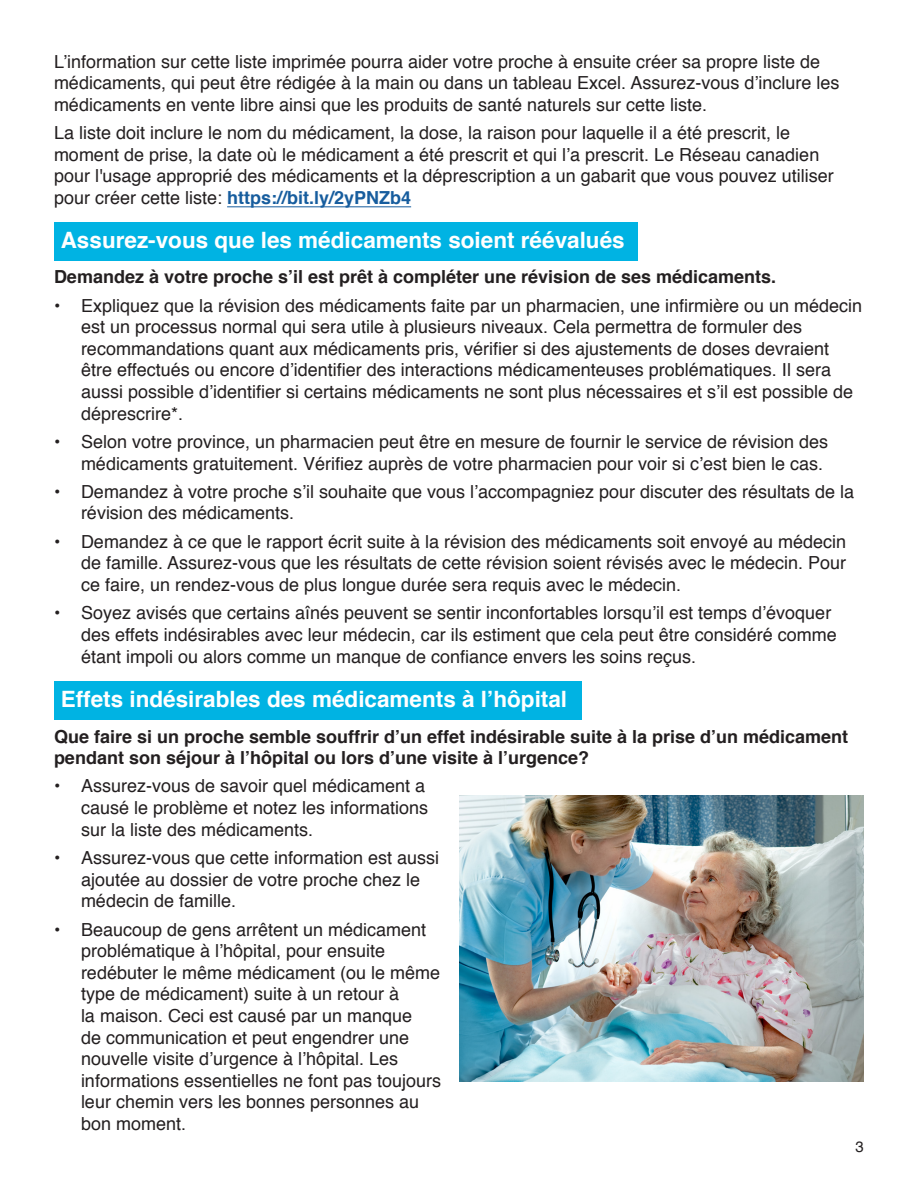
<style>
.page{position:relative;width:918px;height:1188px;background:#fff}
.page>*{position:absolute;margin:0;border:0;box-sizing:border-box;transform-origin:0 0}
.t1{font:700 22.5px "Helvetica";color:#fff}
.t2{font:18px/21.6px "Helvetica";color:#231f20}
.t3{font:700 18px/21.6px "Helvetica";color:#231f20}
.t4{font:15px "Helvetica";color:#231f20}
.s1{font-weight:700;color:#175d9e}
</style>
<div class="page">
<div style="left:54px;top:222px;width:583px;height:39px;background:#00b3e3"></div>
<div style="left:54px;top:681px;width:527px;height:39px;background:#00b3e3"></div>
<img style="left:459px;top:795px;width:404px;height:286px">
<hr style="left:227px;top:206px;width:184px;height:1px;background:#175d9e">
<p class="t2" style="left:54px;top:51px;width:787px">L’information sur cette liste imprimée pourra aider votre proche à ensuite créer sa propre liste de médicaments, qui peut être rédigée à la main ou dans un tableau Excel. Assurez-vous d’inclure les médicaments en vente libre ainsi que les produits de santé naturels sur cette liste.</p>
<p class="t2" style="left:54px;top:122px;width:781px">La liste doit inclure le nom du médicament, la dose, la raison pour laquelle il a été prescrit, le moment de prise, la date où le médicament a été prescrit et qui l’a prescrit. Le Réseau canadien pour l'usage approprié des médicaments et la déprescription a un gabarit que vous pouvez utiliser pour créer cette liste: <span class="s1">https://bit.ly/2yPNZb4</span></p>
<p class="t1" style="left:61px;top:222px;width:565px">Assurez-vous que les médicaments soient réévalués</p>
<p class="t3" style="left:54px;top:266px;width:724px">Demandez à votre proche s’il est prêt à compléter une révision de ses médicaments.</p>
<p class="t2" style="left:81px;top:295px;width:783px;text-indent:-27px">• Expliquez que la révision des médicaments faite par un pharmacien, une infirmière ou un médecin est un processus normal qui sera utile à plusieurs niveaux. Cela permettra de formuler des recommandations quant aux médicaments pris, vérifier si des ajustements de doses devraient être effectués ou encore d’identifier des interactions médicamenteuses problématiques. Il sera aussi possible d’identifier si certains médicaments ne sont plus nécessaires et s’il est possible de déprescrire*.</p>
<p class="t2" style="left:54px;top:431px;width:776px;text-align:right">• Selon votre province, un pharmacien peut être en mesure de fournir le service de révision des médicaments gratuitement. Vérifiez auprès de votre pharmacien pour voir si c’est bien le cas.</p>
<p class="t2" style="left:81px;top:481px;width:775px;text-indent:-27px">• Demandez à votre proche s’il souhaite que vous l’accompagniez pour discuter des résultats de la révision des médicaments.</p>
<p class="t2" style="left:81px;top:531px;width:767px;text-align:justify;text-indent:-27px">• Demandez à ce que le rapport écrit suite à la révision des médicaments soit envoyé au médecin de famille. Assurez-vous que les résultats de cette révision soient révisés avec le médecin. Pour ce faire, un rendez-vous de plus longue durée sera requis avec le médecin.</p>
<p class="t2" style="left:81px;top:603px;width:757px;text-indent:-27px">• Soyez avisés que certains aînés peuvent se sentir inconfortables lorsqu’il est temps d’évoquer des effets indésirables avec leur médecin, car ils estiment que cela peut être considéré comme étant impoli ou alors comme un manque de confiance envers les soins reçus.</p>
<p class="t1" style="left:61px;top:681px;width:508px">Effets indésirables des médicaments à l’hôpital</p>
<p class="t3" style="left:54px;top:726px;width:796px">Que faire si un proche semble souffrir d’un effet indésirable suite à la prise d’un médicament pendant son séjour à l’hôpital ou lors d’une visite à l’urgence?</p>
<p class="t2" style="left:81px;top:776px;width:349px;text-indent:-27px">• Assurez-vous de savoir quel médicament a causé le problème et notez les informations sur la liste des médicaments.</p>
<p class="t2" style="left:81px;top:847px;width:360px;text-indent:-27px">• Assurez-vous que cette information est aussi ajoutée au dossier de votre proche chez le médecin de famille.</p>
<p class="t2" style="left:81px;top:919px;width:362px;text-indent:-27px">• Beaucoup de gens arrêtent un médicament problématique à l’hôpital, pour ensuite redébuter le même médicament (ou le même type de médicament) suite à un retour à<br>la maison. Ceci est causé par un manque<br>de communication et peut engendrer une nouvelle visite d’urgence à l’hôpital. Les informations essentielles ne font pas toujours leur chemin vers les bonnes personnes au bon moment.</p>
<p class="t4" style="left:856px;top:1135px;width:10px">3</p>
</div>
